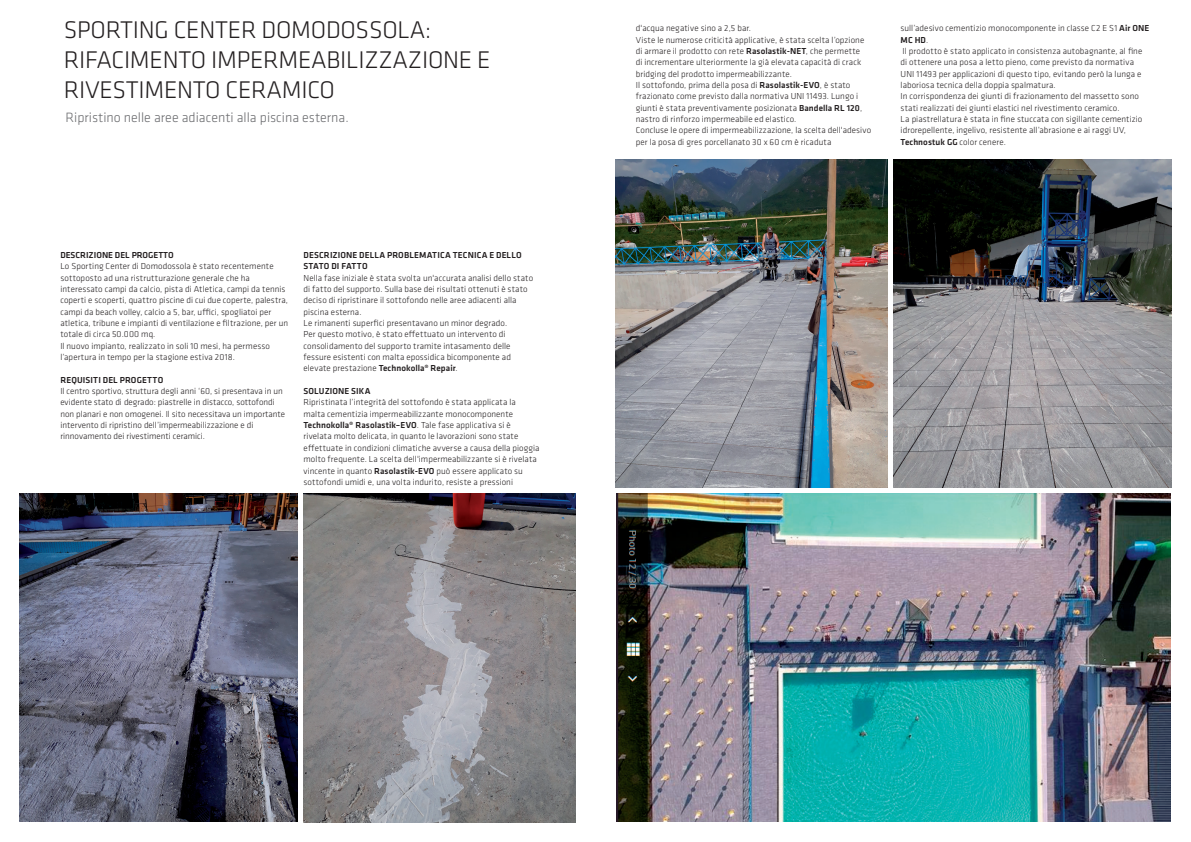
<style>
.page{position:relative;width:1191px;height:842px;background:#fff}
.page>*{position:absolute;margin:0;border:0;box-sizing:border-box;transform-origin:0 0}
.t1{font:300 25px/30px "Klavika";letter-spacing:-.01em;color:#231f20}
.t2{font:300 14px "Klavika";color:#6c6d70}
.t3{font:300 9px/11.3px "Klavika";letter-spacing:.005em;color:#231f20}
.t4{font:500 9px/11.3px "Klavika";letter-spacing:.01em;color:#231f20}
.s1{font-weight:500}
</style>
<div class="page">
<img style="left:303px;top:493px;width:272px;height:329px">
<img style="left:615px;top:159px;width:272px;height:329px">
<img style="left:20px;top:493px;width:278px;height:328px">
<img style="left:893px;top:159px;width:278px;height:329px">
<img style="left:616px;top:494px;width:554px;height:327px">
<h1 class="t1" style="left:64px;top:14px;width:428px">SPORTING CENTER DOMODOSSOLA:<br>RIFACIMENTO IMPERMEABILIZZAZIONE E<br>RIVESTIMENTO CERAMICO</h1>
<h2 class="t2" style="left:65px;top:109px;width:285px">Ripristino nelle aree adiacenti alla piscina esterna.</h2>
<p class="t4" style="left:60px;top:249px;width:115px">DESCRIZIONE DEL PROGETTO</p>
<p class="t3" style="left:60px;top:261px;width:229px">Lo Sporting Center di Domodossola è stato recentemente sottoposto ad una ristrutturazione generale che ha interessato campi da calcio, pista di Atletica, campi da tennis coperti e scoperti, quattro piscine di cui due coperte, palestra, campi da beach volley, calcio a 5, bar, uffici, spogliatoi per atletica, tribune e impianti di ventilazione e filtrazione, per un totale di circa 50.000 mq.<br>Il nuovo impianto, realizzato in soli 10 mesi, ha permesso l’apertura in tempo per la stagione estiva 2018.</p>
<p class="t4" style="left:60px;top:374px;width:104px">REQUISITI DEL PROGETTO</p>
<p class="t3" style="left:60px;top:385px;width:226px">Il centro sportivo, struttura degli anni ‘60, si presentava in un evidente stato di degrado: piastrelle in distacco, sottofondi non planari e non omogenei. Il sito necessitava un importante intervento di ripristino dell’impermeabilizzazione e di rinnovamento dei rivestimenti ceramici.</p>
<p class="t4" style="left:303px;top:249px;width:220px">DESCRIZIONE DELLA PROBLEMATICA TECNICA E DELLO<br>STATO DI FATTO</p>
<p class="t3" style="left:303px;top:272px;width:231px">Nella fase iniziale è stata svolta un'accurata analisi dello stato di fatto del supporto. Sulla base dei risultati ottenuti è stato deciso di ripristinare il sottofondo nelle aree adiacenti alla piscina esterna.<br>Le rimanenti superfici presentavano un minor degrado.<br>Per questo motivo, è stato effettuato un intervento di consolidamento del supporto tramite intasamento delle fessure esistenti con malta epossidica bicomponente ad elevate prestazione <span class="s1">Technokolla® Repair</span>.</p>
<p class="t4" style="left:303px;top:385px;width:69px">SOLUZIONE SIKA</p>
<p class="t3" style="left:303px;top:397px;width:238px">Ripristinata l’integrità del sottofondo è stata applicata la malta cementizia impermeabilizzante monocomponente <span class="s1">Technokolla® Rasolastik–EVO</span>. Tale fase applicativa si è rivelata molto delicata, in quanto le lavorazioni sono state effettuate in condizioni climatiche avverse a causa della pioggia molto frequente. La scelta dell'impermeabilizzante si è rivelata vincente in quanto <span class="s1">Rasolastik-EVO</span> può essere applicato su sottofondi umidi e, una volta indurito, resiste a pressioni</p>
<p class="t3" style="left:636px;top:22px;width:237px">d'acqua negative sino a 2,5 bar.<br>Viste le numerose criticità applicative, è stata scelta l’opzione di armare il prodotto con rete <span class="s1">Rasolastik-NET</span>, che permette<br>di incrementare ulteriormente la già elevata capacità di crack bridging del prodotto impermeabilizzante.<br>Il sottofondo, prima della posa di <span class="s1">Rasolastik-EVO</span>, è stato frazionato come previsto dalla normativa UNI 11493. Lungo i giunti è stata preventivamente posizionata <span class="s1">Bandella RL 120</span>, nastro di rinforzo impermeabile ed elastico.<br>Concluse le opere di impermeabilizzazione, la scelta dell'adesivo per la posa di gres porcellanato 30 x 60 cm è ricaduta</p>
<p class="t3" style="left:900px;top:23px;width:250px">sull’adesivo cementizio monocomponente in classe C2 E S1 <span class="s1">Air ONE MC HD</span>.<br>Il prodotto è stato applicato in consistenza autobagnante, al fine<br>di ottenere una posa a letto pieno, come previsto da normativa UNI 11493 per applicazioni di questo tipo, evitando però la lunga e laboriosa tecnica della doppia spalmatura.<br>In corrispondenza dei giunti di frazionamento del massetto sono stati realizzati dei giunti elastici nel rivestimento ceramico.<br>La piastrellatura è stata in fine stuccata con sigillante cementizio idrorepellente, ingelivo, resistente all’abrasione e ai raggi UV, <span class="s1">Technostuk GG</span> color cenere.</p>
</div>
